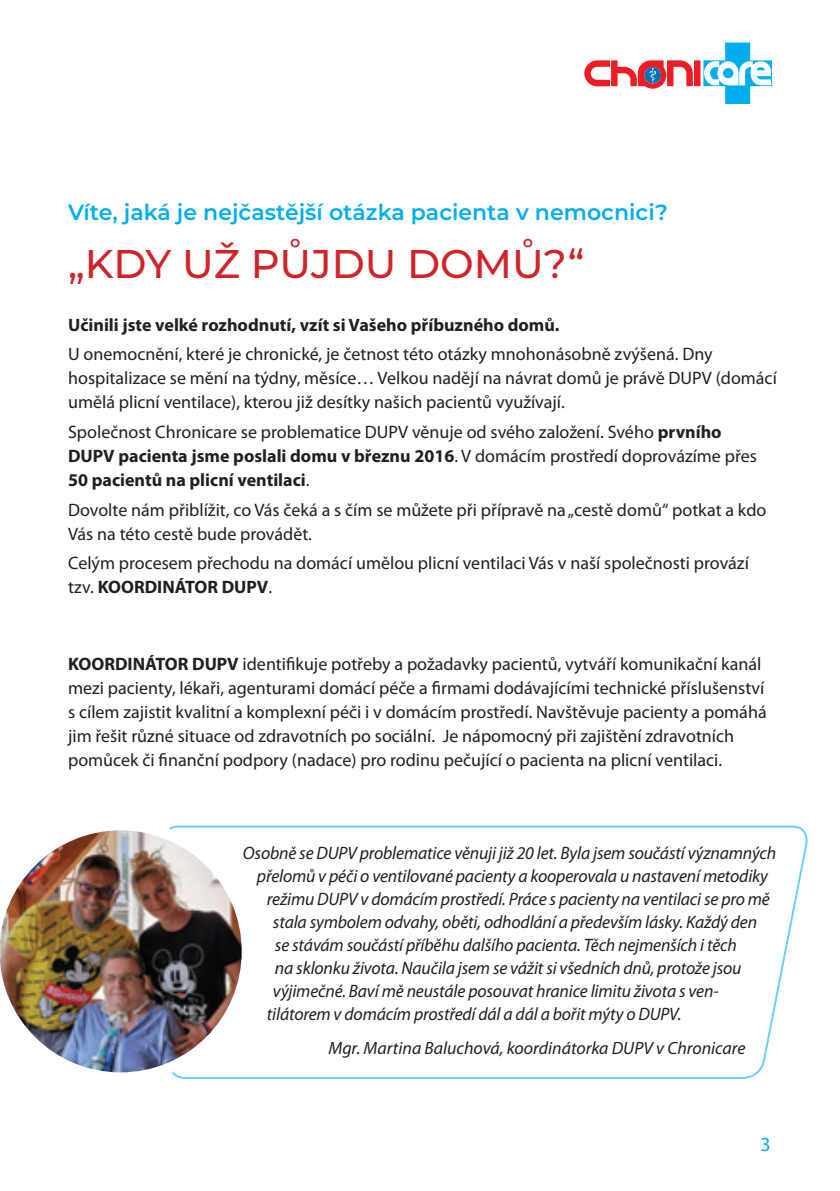
<style>
.page{position:relative;width:840px;height:1191px;background:#fff}
.page>*{position:absolute;margin:0;border:0;box-sizing:border-box;transform-origin:0 0}
.t1{font:500 40px "Montserrat";color:#d1232a}
.t2{font:600 22px "Montserrat";color:#00aeef}
.t3{font:20px "Myriad Pro";color:#00aeef}
.t4{font:18px/24px "Myriad Pro";color:#231f20}
.t5{font:italic 18px "Myriad Pro";letter-spacing:-.01em;color:#231f20}
.t6{font:700 18px "Myriad Pro";color:#231f20}
.t7{font:italic 17.8px "Myriad Pro";color:#231f20}
.s1{font-weight:700}
</style>
<div class="page">
<svg style="left:584px;top:43px;width:187px;height:61px"></svg>
<svg style="left:252px;top:825px;width:556px;height:254px"></svg>
<img style="left:0;top:825px;width:252px;height:254px">
<p class="t2" style="left:68px;top:197px;width:601px">Víte, jaká je nejčastější otázka pacienta v nemocnici?</p>
<h1 class="t1" style="left:68px;top:236px;width:517px">„KDY UŽ PŮJDU DOMŮ?“</h1>
<p class="t6" style="left:68px;top:313px;width:492px">Učinili jste velké rozhodnutí, vzít si Vašeho příbuzného domů.</p>
<p class="t4" style="left:68px;top:342px;width:710px">U onemocnění, které je chronické, je četnost této otázky mnohonásobně zvýšená. Dny hospitalizace se mění na týdny, měsíce… Velkou nadějí na návrat domů je právě DUPV (domácí umělá plicní ventilace), kterou již desítky našich pacientů využívají.</p>
<p class="t4" style="left:68px;top:419px;width:690px">Společnost Chronicare se problematice DUPV věnuje od svého založení. Svého <span class="s1">prvního<br>DUPV pacienta jsme poslali domu v březnu 2016</span>. V domácím prostředí doprovázíme přes<br><span class="s1">50 pacientů na plicní ventilaci</span>.</p>
<p class="t4" style="left:68px;top:497px;width:699px">Dovolte nám přiblížit, co Vás čeká a s čím se můžete při přípravě na „cestě domů“ potkat a kdo<br>Vás na této cestě bude provádět.</p>
<p class="t4" style="left:68px;top:551px;width:682px">Celým procesem přechodu na domácí umělou plicní ventilaci Vás v naší společnosti provází tzv. <span class="s1">KOORDINÁTOR DUPV</span>.</p>
<p class="t4" style="left:68px;top:651px;width:699px"><span class="s1">KOORDINÁTOR DUPV</span> identifikuje potřeby a požadavky pacientů, vytváří komunikační kanál mezi pacienty, lékaři, agenturami domácí péče a firmami dodávajícími technické příslušenství s cílem zajistit kvalitní a komplexní péči i v domácím prostředí. Navštěvuje pacienty a pomáhá jim řešit různé situace od zdravotních po sociální. Je nápomocný při zajištění zdravotních pomůcek či finanční podpory (nadace) pro rodinu pečující o pacienta na plicní ventilaci.</p>
<p class="t5" style="left:243px;top:841px;width:534px">Osobně se DUPV problematice věnuji již 20 let. Byla jsem součástí významných</p>
<p class="t5" style="left:257px;top:864px;width:512px">přelomů v péči o ventilované pacienty a kooperovala u nastavení metodiky</p>
<p class="t5" style="left:267px;top:887px;width:504px">režimu DUPV v domácím prostředí. Práce s pacienty na ventilaci se pro mě</p>
<p class="t5" style="left:273px;top:910px;width:485px">stala symbolem odvahy, oběti, odhodlání a především lásky. Každý den</p>
<p class="t5" style="left:275px;top:933px;width:463px">se stávám součástí příběhu dalšího pacienta. Těch nejmenších i těch</p>
<p class="t5" style="left:275px;top:956px;width:468px">na sklonku života. Naučila jsem se vážit si všedních dnů, protože jsou</p>
<p class="t5" style="left:273px;top:979px;width:447px">výjimečné. Baví mě neustále posouvat hranice limitu života s ven-</p>
<p class="t5" style="left:267px;top:1002px;width:416px">tilátorem v domácím prostředí dál a dál a bořit mýty o DUPV.</p>
<p class="t7" style="left:328px;top:1037px;width:418px">Mgr. Martina Baluchová, koordinátorka DUPV v Chronicare</p>
<p class="t3" style="left:760px;top:1132px;width:12px">3</p>
</div>
